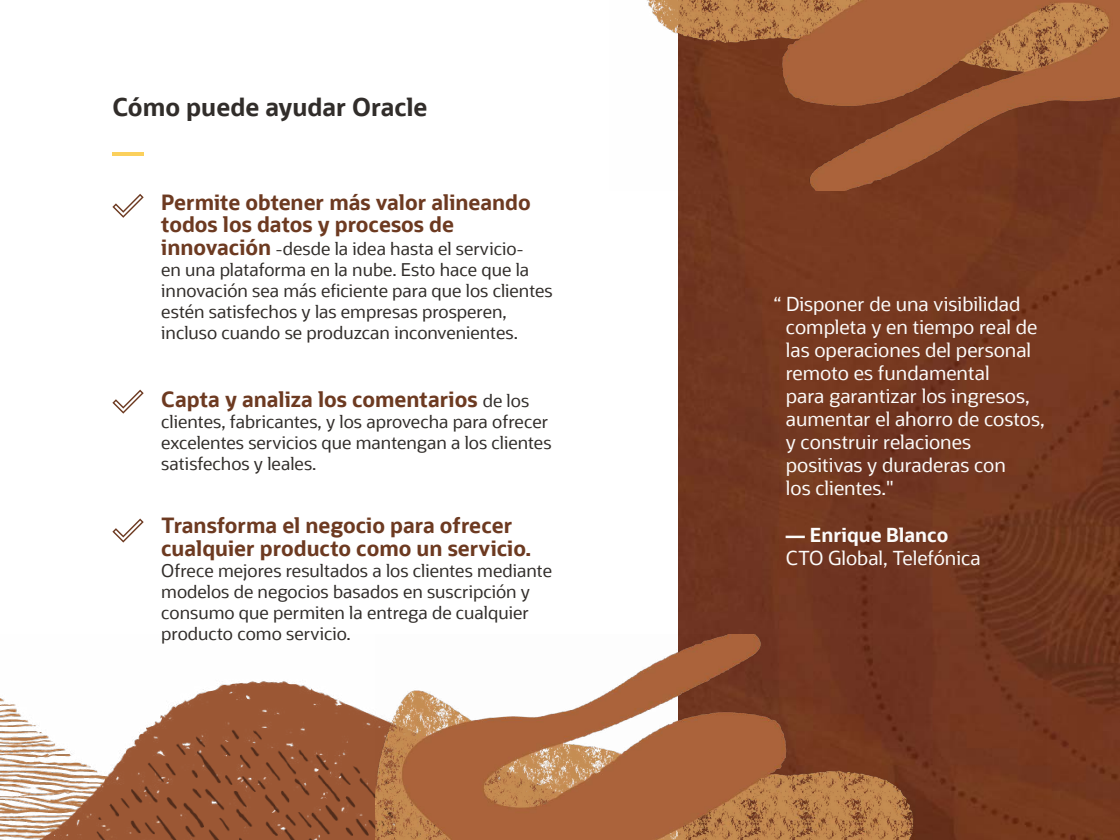
<style>
.page{position:relative;width:1120px;height:840px;background:#fff}
.page>*{position:absolute;margin:0;border:0;box-sizing:border-box;transform-origin:0 0}
.t1{font:700 24.5px "Oracle Sans";color:#312d2a}
.t2{font:700 21px/22.8px "Oracle Sans";color:#6d3a21}
.Subhead_1{font:19.25px/23.1px "Oracle Sans";color:#fcfbfa}
.Subhead_1-2{font:700 19.25px "Oracle Sans";color:#fcfbfa}
.t3{font:17.5px/21px "Oracle Sans";color:#312d2a}
.s1{font-weight:700;font-size:21px;color:#6d3a21}
.s2{font-weight:400;font-size:17.5px;color:#312d2a}
</style>
<div class="page">
<div style="left:679px;top:191px;width:441px;height:649px;background:#733820"></div>
<hr style="left:112px;top:152px;width:32px;height:3px;background:#fbd05c">
<svg style="left:112px;top:194px;width:32px;height:24px"></svg>
<svg style="left:112px;top:390px;width:32px;height:24px"></svg>
<svg style="left:112px;top:519px;width:32px;height:24px"></svg>
<img style="left:647px;top:0;width:473px;height:191px">
<img style="left:0;top:681px;width:376px;height:159px">
<img style="left:376px;top:634px;width:671px;height:206px">
<p class="t1" style="left:112px;top:92px;width:317px">Cómo puede ayudar Oracle</p>
<p class="t2" style="left:161px;top:191px;width:371px">Permite obtener más valor alineando todos los datos y procesos de</p>
<p class="t3" style="left:161px;top:238px;width:393px"><span class="s1">innovación</span> -desde la idea hasta el servicio-<br>en una plataforma en la nube. Esto hace que la innovación sea más eficiente para que los clientes estén satisfechos y las empresas prosperen, incluso cuando se produzcan inconvenientes.</p>
<p class="t2" style="left:161px;top:389px;width:369px">Capta y analiza los comentarios <span class="s2">de los</span></p>
<p class="t3" style="left:161px;top:412px;width:392px">clientes, fabricantes, y los aprovecha para ofrecer excelentes servicios que mantengan a los clientes satisfechos y leales.</p>
<p class="t2" style="left:161px;top:515px;width:372px">Transforma el negocio para ofrecer cualquier producto como un servicio.</p>
<p class="t3" style="left:161px;top:560px;width:392px">Ofrece mejores resultados a los clientes mediante modelos de negocios basados en suscripción y consumo que permiten la entrega de cualquier producto como servicio.</p>
<p class="Subhead_1" style="left:786px;top:292px;width:260px;text-indent:-12px">“ Disponer de una visibilidad completa y en tiempo real de las operaciones del personal remoto es fundamental<br>para garantizar los ingresos, aumentar el ahorro de costos, y construir relaciones positivas y duraderas con<br>los clientes."</p>
<p class="Subhead_1-2" style="left:786px;top:523px;width:164px">— Enrique Blanco</p>
<p class="Subhead_1" style="left:786px;top:546px;width:196px">CTO Global, Telefónica</p>
</div>
